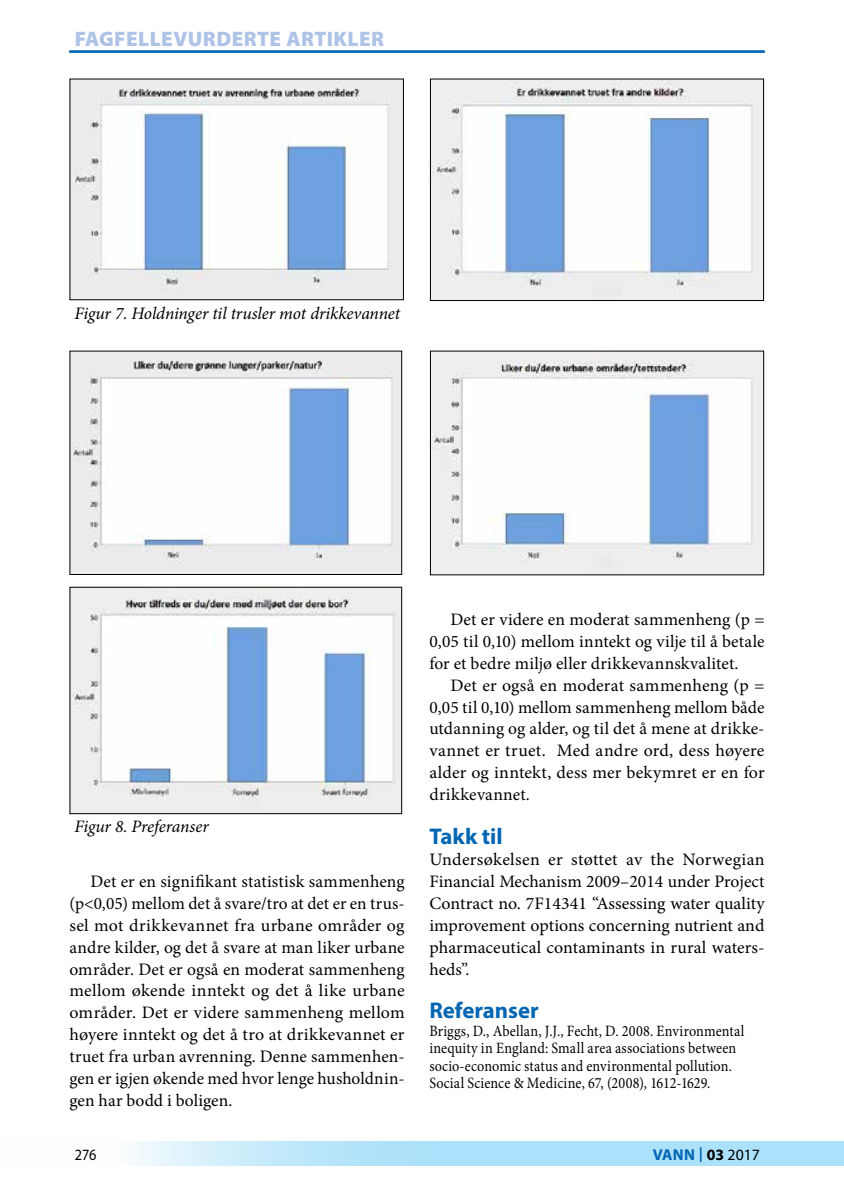
<style>
.page{position:relative;width:844px;height:1191px;background:#fff}
.page>*{position:absolute;margin:0;border:0;box-sizing:border-box;transform-origin:0 0}
.t1{font:700 22.75px "Myriad Pro";color:#0066b3}
.t2{font:900 21px "Myriad Pro";letter-spacing:.02em;color:#aec3e6}
.t3{font:17.5px/21.9px "Minion Pro";letter-spacing:.005em;color:#000;text-align:justify}
.t4{font:italic 17.5px "Minion Pro";letter-spacing:-.01em;color:#000}
.t5{font:15.75px/17.5px "Minion Pro";letter-spacing:.01em;color:#000;scale:.9 1}
.t6{font:700 15.75px "Myriad Pro";letter-spacing:.01em;color:#0066b3}
.t7{font:15.75px "Myriad Pro";color:#000;scale:.9 1}
.s1{font-weight:400;font-size:21.88px}
.s2{color:#000}
.s3{font-weight:400;color:#000}
</style>
<div class="page">
<svg style="left:136px;top:1141px;width:707px;height:25px;background:#b6e4fa"></svg>
<hr style="left:69px;top:51px;width:695px;height:1px;background:#0066b3">
<img style="left:71px;top:81px;width:331px;height:217px">
<img style="left:432px;top:81px;width:329px;height:218px">
<div style="left:430px;top:79px;width:333px;height:222px;border:1px solid #000"></div>
<img style="left:71px;top:353px;width:329px;height:220px">
<div style="left:69px;top:351px;width:333px;height:224px;border:1px solid #000"></div>
<img style="left:432px;top:353px;width:329px;height:220px">
<img style="left:71px;top:589px;width:329px;height:223px">
<div style="left:69px;top:587px;width:333px;height:227px;border:1px solid #000"></div>
<p class="t2" style="left:75px;top:24px;width:311px">FAGFELLEVURDERTE ARTIKLER</p>
<p class="t4" style="left:74px;top:301px;width:327px">Figur 7. Holdninger til trusler mot drikkevannet</p>
<p class="t4" style="left:74px;top:814px;width:136px">Figur 8. Preferanser</p>
<p class="t3" style="left:69px;top:870px;width:336px;text-indent:21px">Det er en signifikant statistisk sammenheng (p&lt;0,05) mellom det å svare/tro at det er en trus&shy;sel mot drikkevannet fra urbane områder og andre kilder, og det å svare at man liker urbane områder. Det er også en moderat sammenheng mellom økende inntekt og det å like urbane områder. Det er videre sammenheng mellom høyere inntekt og det å tro at drikkevannet er truet fra urban avrenning. Denne sammenhen&shy;gen er igjen økende med hvor lenge husholdnin&shy;gen har bodd i boligen.</p>
<p class="t3" style="left:429px;top:609px;width:336px;text-indent:21px">Det er videre en moderat sammenheng (p = 0,05 til 0,10) mellom inntekt og vilje til å betale for et bedre miljø eller drikkevannskvalitet.</p>
<p class="t3" style="left:429px;top:674px;width:336px;text-indent:21px">Det er også en moderat sammenheng (p = 0,05 til 0,10) mellom sammenheng mellom både utdanning og alder, og til det å mene at drikke&shy;vannet er truet. Med andre ord, dess høyere alder og inntekt, dess mer bekymret er en for drikkevannet.</p>
<h1 class="t1" style="left:429px;top:821px;width:75px">Takk til</h1>
<p class="t3" style="left:429px;top:849px;width:336px">Undersøkelsen er støttet av the Norwegian Financial Mechanism 2009–2014 under Project Contract no. 7F14341 “Assessing water quality improvement options concerning nutrient and pharmaceutical contaminants in rural waters&shy;heds”.</p>
<h1 class="t1" style="left:429px;top:995px;width:111px">Referanser</h1>
<p class="t5" style="left:429px;top:1022px;width:351px">Briggs, D., Abellan, J.J., Fecht, D. 2008. Environmental inequity in England: Small area associations between socio-economic status and environmental pollution.<br>Social Science &amp; Medicine, 67, (2008), 1612-1629.</p>
<p class="t7" style="left:75px;top:1145px;width:26px">276</p>
<p class="t6" style="left:652px;top:1144px;width:109px">VANN <span class="s1">I</span> <span class="s2">03</span> <span class="s3">2017</span></p>
</div>
